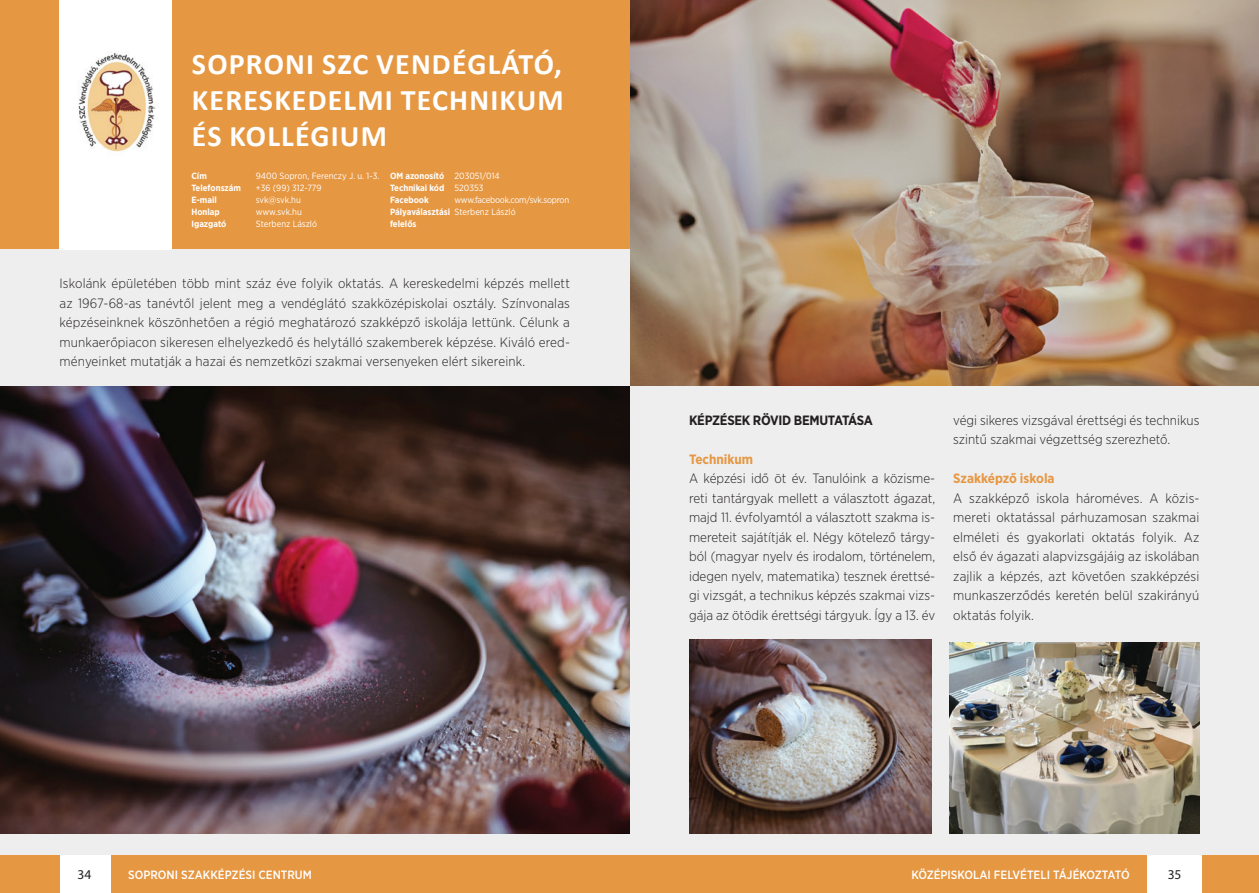
<style>
.page{position:relative;width:1259px;height:893px;background:#fff}
.page>*{position:absolute;margin:0;border:0;box-sizing:border-box;transform-origin:0 0}
.suli_nev{font:700 30px/36px "Calibri";letter-spacing:.04em;color:#fff;text-align:justify}
.Alapbekezdés{font:300 13.5px/19.5px "Gotham Narrow";color:#231f20;text-align:justify}
.Alapbekezdés-2{font:700 13.5px "Gotham Narrow";color:#e69742}
.Alapbekezdés-3{font:700 13.5px "Gotham Narrow";letter-spacing:-.02em;color:#231f20}
.Annotation_text{font:13.5px "Myriad Pro";color:#231f20}
.t1{font:500 12px "Gotham Narrow";color:#fff}
.t2{font:700 9px "Gotham Narrow";color:#fff}
.t3{font:9px "Gotham Narrow";color:#fff}
.t4{font:9px "Gotham Narrow";letter-spacing:-.025em;color:#fff}
.s1{font-weight:400}
</style>
<div class="page">
<div style="left:0;top:854px;width:60px;height:39px;background:#e69742"></div>
<div style="left:111px;top:855px;width:518px;height:38px;background:#e69742"></div>
<div style="left:629px;top:854px;width:517px;height:39px;background:#e69742"></div>
<div style="left:1202px;top:855px;width:57px;height:38px;background:#e69742"></div>
<div style="left:0;top:0;width:1259px;height:854px;background:#eeeeef"></div>
<div style="left:0;top:0;width:629px;height:248px;background:#e69742"></div>
<div style="left:60px;top:0;width:112px;height:249px;background:#fff"></div>
<img style="left:78px;top:53px;width:77px;height:99px">
<img style="left:0;top:386px;width:629px;height:447px">
<img style="left:630px;top:0;width:629px;height:386px">
<img style="left:689px;top:639px;width:242px;height:194px">
<img style="left:949px;top:642px;width:250px;height:191px">
<p class="suli_nev" style="left:192px;top:45px;width:373px">SOPRONI SZC VENDÉGLÁTÓ, KERESKEDELMI TECHNIKUM ÉS KOLLÉGIUM</p>
<p class="t2" style="left:390px;top:170px;width:111px">OM azonosító <span class="s1">203051/014</span></p>
<p class="t2" style="left:390px;top:182px;width:95px">Technikai kód <span class="s1">520353</span></p>
<p class="t2" style="left:390px;top:194px;width:40px">Facebook</p>
<p class="t4" style="left:454px;top:194px;width:116px">www.facebook.com/svk.sopron</p>
<p class="t2" style="left:390px;top:206px;width:127px">Pályaválasztási <span class="s1">Sterbenz László</span></p>
<p class="t2" style="left:390px;top:218px;width:28px">felelős</p>
<p class="t2" style="left:191px;top:170px;width:17px">Cím</p>
<p class="t3" style="left:256px;top:170px;width:125px">9400 Sopron, Ferenczy J. u. 1-3.</p>
<p class="t2" style="left:191px;top:182px;width:51px">Telefonszám</p>
<p class="t3" style="left:256px;top:182px;width:67px">+36 (99) 312-779</p>
<p class="t2" style="left:191px;top:194px;width:27px">E-mail</p>
<p class="t3" style="left:256px;top:194px;width:46px">svk@svk.hu</p>
<p class="t2" style="left:191px;top:206px;width:30px">Honlap</p>
<p class="t3" style="left:256px;top:206px;width:47px">www.svk.hu</p>
<p class="t2" style="left:191px;top:218px;width:37px">Igazgató</p>
<p class="t3" style="left:256px;top:218px;width:63px">Sterbenz László</p>
<p class="Alapbekezdés" style="left:60px;top:273px;width:512px">Iskolánk épületében több mint száz éve folyik oktatás. A kereskedelmi képzés mellett az 1967-68-as tanévtől jelent meg a vendéglátó szakközépiskolai osztály. Színvonalas képzéseinknek köszönhetően a régió meghatározó szakképző iskolája lettünk. Célunk a munkaerőpiacon sikeresen elhelyezkedő és helytálló szakemberek képzése. Kiváló ered&shy;ményeinket mutatják a hazai és nemzetközi szakmai versenyeken elért sikereink.</p>
<p class="Alapbekezdés-3" style="left:689px;top:411px;width:185px">KÉPZÉSEK RÖVID BEMUTATÁSA</p>
<p class="Alapbekezdés-2" style="left:689px;top:450px;width:66px">Technikum</p>
<p class="Alapbekezdés" style="left:689px;top:468px;width:248px">A képzési idő öt év. Tanulóink a közisme&shy;reti tantárgyak mellett a választott ágazat, majd 11. évfolyamtól a választott szakma is&shy;mereteit sajátítják el. Négy kötelező tárgy&shy;ból (magyar nyelv és irodalom, történelem, idegen nyelv, matematika) tesznek érettsé&shy;gi vizsgát, a technikus képzés szakmai vizs&shy;gája az ötödik érettségi tárgyuk. Így a 13. év</p>
<p class="Alapbekezdés" style="left:953px;top:410px;width:248px">végi sikeres vizsgával érettségi és technikus szintű szakmai végzettség szerezhető.</p>
<p class="Alapbekezdés-2" style="left:953px;top:470px;width:103px">Szakképző iskola</p>
<p class="Alapbekezdés" style="left:953px;top:488px;width:248px">A szakképző iskola hároméves. A közis&shy;mereti oktatással párhuzamosan szakmai elméleti és gyakorlati oktatás folyik. Az első év ágazati alapvizsgájáig az iskolában zajlik a képzés, azt követően szakképzési munkaszerződés keretén belül szakirányú oktatás folyik.</p>
<p class="Annotation_text" style="left:78px;top:866px;width:15px">34</p>
<p class="t1" style="left:128px;top:867px;width:185px">SOPRONI SZAKKÉPZÉSI CENTRUM</p>
<p class="t1" style="left:911px;top:867px;width:220px">KÖZÉPISKOLAI FELVÉTELI TÁJÉKOZTATÓ</p>
<p class="Annotation_text" style="left:1167px;top:866px;width:15px">35</p>
</div>
